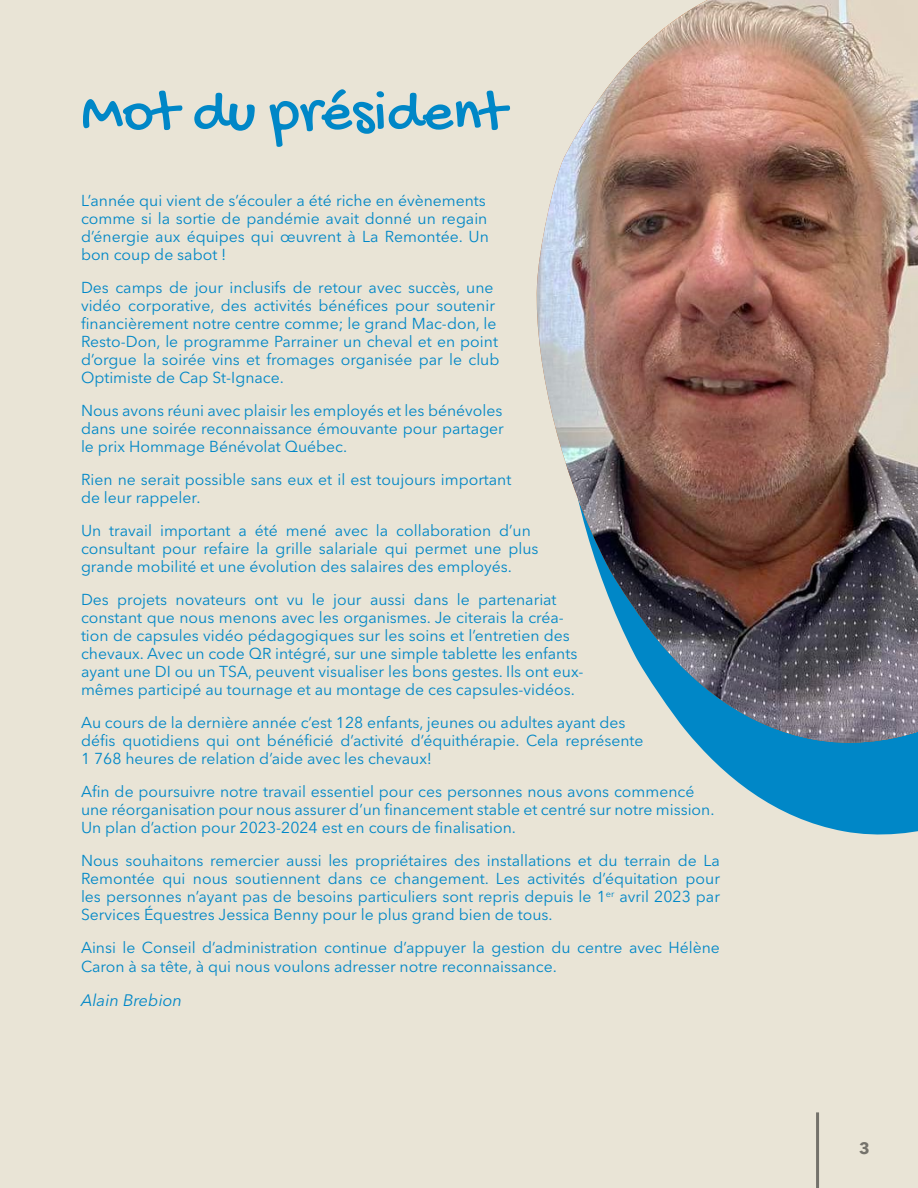
<style>
.page{position:relative;width:918px;height:1188px;background:#e9e4d6}
.page>*{position:absolute;margin:0;border:0;box-sizing:border-box;transform-origin:0 0}
.t1{font:60px "Gochi Hand";color:#0087c7}
.t2{font:italic 16.5px "Avenir Next LT Pro";color:#0087c7}
.t3{font:700 16.5px "Avenir Next LT Pro";color:#000}
.t4{font:15.75px/18px "Avenir Next LT Pro";color:#0087c7}
</style>
<div class="page">
<svg style="left:705px;top:752px;width:213px;height:83px;fill:#0087c7"></svg>
<img style="left:536px;top:0;width:382px;height:743px">
<hr style="left:816px;top:1112px;width:3px;height:76px;background:#000">
<h1 class="t1" style="left:81px;top:81px;width:426px">Mot du président</h1>
<p class="t4" style="left:81px;top:192px;width:409px">L’année qui vient de s’écouler a été riche en évènements comme si la sortie de pandémie avait donné un regain d’énergie aux équipes qui œuvrent à La Remontée. Un bon coup de sabot !</p>
<p class="t4" style="left:81px;top:279px;width:420px">Des camps de jour inclusifs de retour avec succès, une vidéo corporative, des activités bénéfices pour soutenir financièrement notre centre comme; le grand Mac-don, le Resto-Don, le programme Parrainer un cheval et en point d’orgue la soirée vins et fromages organisée par le club Optimiste de Cap St-Ignace.</p>
<p class="t4" style="left:81px;top:402px;width:424px;text-align:justify">Nous avons réuni avec plaisir les employés et les bénévoles dans une soirée reconnaissance émouvante pour partager le prix Hommage Bénévolat Québec.</p>
<p class="t4" style="left:81px;top:471px;width:432px">Rien ne serait possible sans eux et il est toujours important de leur rappeler.</p>
<p class="t4" style="left:81px;top:522px;width:459px">Un travail important a été mené avec la collaboration d’un consultant pour refaire la grille salariale qui permet une plus grande mobilité et une évolution des salaires des employés.</p>
<p class="t4" style="left:81px;top:591px;width:504px">Des projets novateurs ont vu le jour aussi dans le partenariat constant que nous menons avec les organismes. Je citerais la créa&shy;tion de capsules vidéo pédagogiques sur les soins et l’entretien des chevaux. Avec un code QR intégré, sur une simple tablette les enfants ayant une DI ou un TSA, peuvent visualiser les bons gestes. Ils ont eux&shy;mêmes participé au tournage et au montage de ces capsules-vidéos.</p>
<p class="t4" style="left:81px;top:714px;width:564px">Au cours de la dernière année c’est 128 enfants, jeunes ou adultes ayant des défis quotidiens qui ont bénéficié d’activité d’équithérapie. Cela représente<br>1 768 heures de relation d’aide avec les chevaux!</p>
<p class="t4" style="left:81px;top:783px;width:635px">Afin de poursuivre notre travail essentiel pour ces personnes nous avons commencé une réorganisation pour nous assurer d’un financement stable et centré sur notre mission.<br>Un plan d’action pour 2023-2024 est en cours de finalisation.</p>
<p class="t4" style="left:81px;top:852px;width:641px;text-align:justify">Nous souhaitons remercier aussi les propriétaires des installations et du terrain de La Remontée qui nous soutiennent dans ce changement. Les activités d’équitation pour les personnes n’ayant pas de besoins particuliers sont repris depuis le 1<sup>er</sup> avril 2023 par Services Équestres Jessica Benny pour le plus grand bien de tous.</p>
<p class="t4" style="left:81px;top:938px;width:641px;line-height:19px">Ainsi le Conseil d’administration continue d’appuyer la gestion du centre avec Hélène<br>Caron à sa tête, à qui nous voulons adresser notre reconnaissance.</p>
<p class="t2" style="left:81px;top:991px;width:103px">Alain Brebion</p>
<p class="t3" style="left:859px;top:1138px;width:12px">3</p>
</div>
